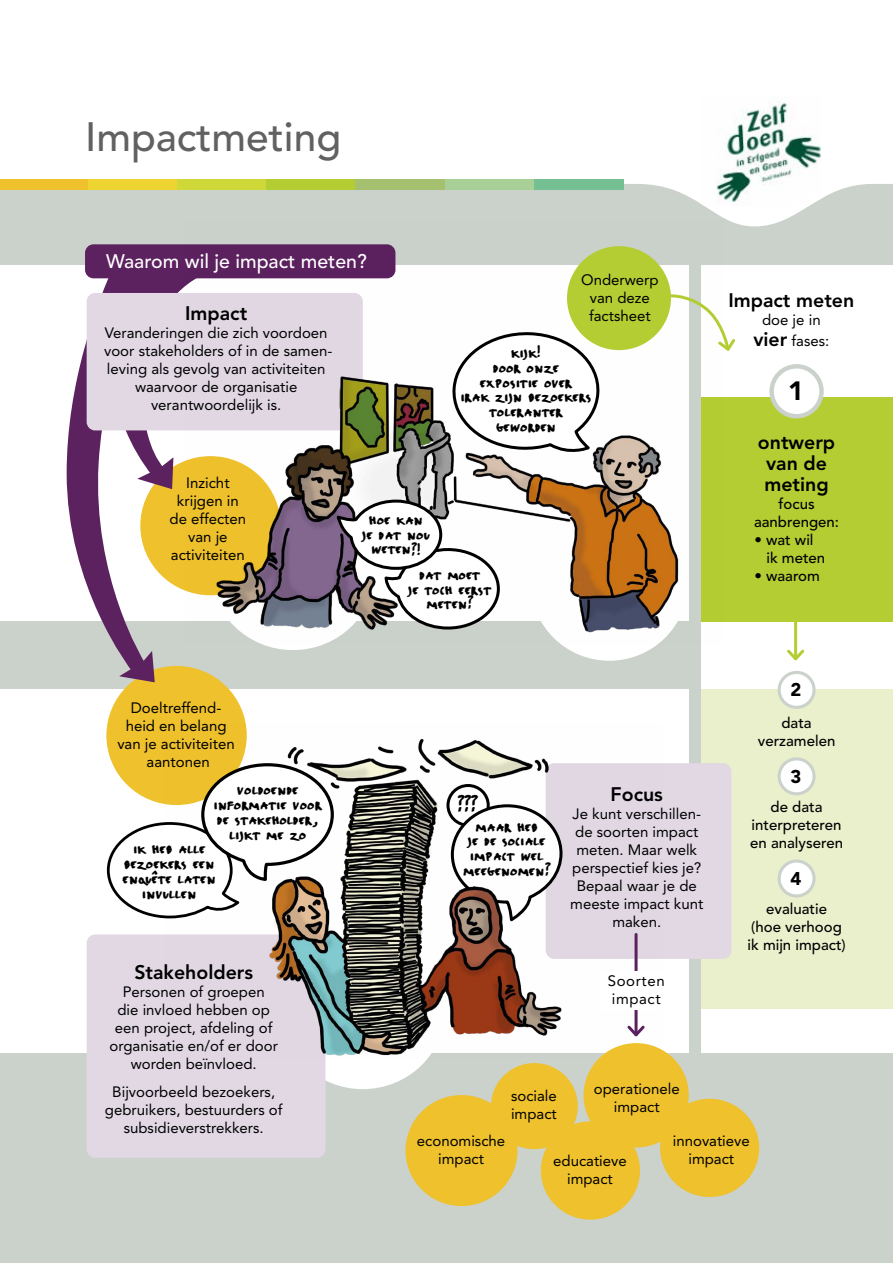
<style>
.page{position:relative;width:893px;height:1263px;background:#cbd2cb}
.page>*{position:absolute;margin:0;border:0;box-sizing:border-box;transform-origin:0 0}
.t1{font:500 40.65px "Avenir LT";color:#616161}
.t2{font:26.55px "FF Erikrighthand Caps";color:#000}
.t3{font:900 26.25px "Avenir LT";color:#000}
.t4{font:21.3px/25.7px "FF Erikrighthand Caps";color:#000}
.t5{font:800 19.5px/21px "Avenir LT";color:#000;text-align:center}
.t6{font:500 19.5px "Avenir LT";color:#fff}
.t7{font:900 18.45px "Avenir LT";color:#000}
.t8{font:15px/18px "Avenir LT";color:#000;text-align:center}
.t9{font:500 15px/18px "Avenir LT";color:#000;text-align:center}
.t10{font:15px/18px "Avenir LT";letter-spacing:.04em;color:#000}
.s1{font-weight:800;font-size:19.5px}
</style>
<div class="page">
<svg style="left:0;top:0;width:893px;height:226px;background:#f7f8f7"></svg>
<img style="left:701px;top:95px;width:120px;height:111px">
<div style="left:0;top:179px;width:88px;height:11px;background:#eec12d"></div>
<div style="left:88px;top:179px;width:89px;height:11px;background:#edd430"></div>
<div style="left:177px;top:179px;width:89px;height:11px;background:#ced838"></div>
<div style="left:266px;top:179px;width:90px;height:11px;background:#b4cd33"></div>
<div style="left:356px;top:179px;width:89px;height:11px;background:#a5c16f"></div>
<div style="left:445px;top:179px;width:89px;height:11px;background:#a8d096"></div>
<div style="left:534px;top:179px;width:90px;height:11px;background:#75c093"></div>
<div style="left:702px;top:265px;width:191px;height:318px;background:#fff"></div>
<div style="left:702px;top:575px;width:191px;height:478px;background:#fff"></div>
<div style="left:702px;top:398px;width:191px;height:224px;background:#b4cd33"></div>
<div style="left:702px;top:689px;width:191px;height:320px;background:#eaf0cc"></div>
<div style="left:0;top:266px;width:689px;height:355px;background:#fff"></div>
<div style="left:0;top:690px;width:689px;height:363px;background:#fff"></div>
<div style="left:85px;top:244px;width:310px;height:34px;background:#5c215f;border-radius:9px"></div>
<div style="left:280px;top:928px;width:165px;height:161px;background:#fff;border-radius:50%"></div>
<div style="left:87px;top:934px;width:238px;height:224px;background:#e1d8e4;border-radius:9px"></div>
<div style="left:546px;top:763px;width:185px;height:196px;background:#e1d8e4;border-radius:9px"></div>
<div style="left:531px;top:506px;width:157px;height:155px;background:#fff;border-radius:50%"></div>
<div style="left:140px;top:456px;width:141px;height:139px;background:#eec12d;border-radius:50%"></div>
<div style="left:106px;top:666px;width:141px;height:139px;background:#eec12d;border-radius:50%"></div>
<svg style="left:177px;top:278px;width:9px;height:187px"></svg>
<svg style="left:67px;top:265px;width:110px;height:417px"></svg>
<svg style="left:723px;top:329px;width:13px;height:22px"></svg>
<div style="left:87px;top:293px;width:276px;height:137px;background:#e1d8e4;border-radius:9px"></div>
<hr style="left:794px;top:559px;width:3px;height:100px;background:#b4cd33">
<svg style="left:787px;top:647px;width:18px;height:14px"></svg>
<img style="left:186px;top:220px;width:537px;height:424px">
<img style="left:164px;top:723px;width:492px;height:335px">
<svg style="left:335px;top:498px;width:166px;height:133px"></svg>
<svg style="left:106px;top:761px;width:229px;height:159px"></svg>
<div style="left:567px;top:246px;width:104px;height:104px;background:#b4cd33;border-radius:50%"></div>
<svg style="left:451px;top:332px;width:149px;height:123px"></svg>
<div style="left:772px;top:366px;width:49px;height:50px;background:#fff;border-radius:50%"></div>
<div style="left:769px;top:364px;width:55px;height:54px;border:4px solid #cbd2cb;border-radius:50%"></div>
<div style="left:779px;top:672px;width:35px;height:35px;background:#fff;border-radius:50%"></div>
<div style="left:778px;top:671px;width:38px;height:38px;border:3px solid #cbd2cb;border-radius:50%"></div>
<div style="left:779px;top:759px;width:35px;height:35px;background:#fff;border-radius:50%"></div>
<div style="left:778px;top:757px;width:38px;height:38px;border:3px solid #cbd2cb;border-radius:50%"></div>
<div style="left:779px;top:861px;width:35px;height:35px;background:#fff;border-radius:50%"></div>
<div style="left:778px;top:859px;width:38px;height:38px;border:3px solid #cbd2cb;border-radius:50%"></div>
<div style="left:541px;top:1121px;width:99px;height:98px;background:#eec12d;border-radius:50%"></div>
<div style="left:405px;top:1095px;width:112px;height:111px;background:#eec12d;border-radius:50%"></div>
<div style="left:491px;top:1063px;width:87px;height:86px;background:#eec12d;border-radius:50%"></div>
<div style="left:583px;top:1043px;width:106px;height:104px;background:#eec12d;border-radius:50%"></div>
<div style="left:660px;top:1099px;width:99px;height:98px;background:#eec12d;border-radius:50%"></div>
<div style="left:600px;top:972px;width:72px;height:38px;background:#fff"></div>
<h1 class="t1" style="left:85px;top:113px;width:258px">Impactmeting</h1>
<h3 class="t6" style="left:106px;top:250px;width:262px">Waarom wil je impact meten?</h3>
<h3 class="t5" style="left:185px;top:303px;width:64px">Impact</h3>
<p class="t8" style="left:104px;top:324px;width:230px">Veranderingen die zich voordoen voor stakeholders of in de samen&shy;leving als gevolg van activiteiten waarvoor de organisatie verantwoordelijk is.</p>
<p class="t8" style="left:581px;top:271px;width:79px">Onderwerp van deze factsheet</p>
<h3 class="t4" style="left:511px;top:338px;width:32px">kijk!</h3>
<h3 class="t4" style="left:493px;top:353px;width:68px">door onze</h3>
<h3 class="t4" style="left:480px;top:368px;width:94px">expositie over</h3>
<h3 class="t4" style="left:460px;top:382px;width:132px">irak zijn bezoekers</h3>
<h3 class="t4" style="left:489px;top:397px;width:75px">toleranter</h3>
<h3 class="t4" style="left:496px;top:412px;width:62px">geworden</h3>
<p class="t8" style="left:170px;top:474px;width:78px">Inzicht krijgen in de effecten van je activiteiten</p>
<h3 class="t4" style="left:369px;top:505px;width:56px">hoe kan</h3>
<h3 class="t4" style="left:362px;top:520px;width:69px">je dat nou</h3>
<h3 class="t4" style="left:419px;top:535px;width:62px;text-indent:-48px">weten?!<br>dat moet</h3>
<h3 class="t4" style="left:408px;top:575px;width:85px">je toch eerst</h3>
<h3 class="t4" style="left:426px;top:590px;width:48px">meten?</h3>
<h3 class="t5" style="left:728px;top:290px;width:128px">Impact meten</h3>
<p class="t8" style="left:753px;top:309px;width:77px;line-height:21px">doe je in <span class="s1">vier</span> fases:</p>
<h3 class="t3" style="left:788px;top:375px;width:17px">1</h3>
<h3 class="t5" style="left:758px;top:432px;width:79px">ontwerp van de meting</h3>
<p class="t9" style="left:754px;top:495px;width:87px">focus aanbrengen:</p>
<p class="t9" style="left:766px;top:531px;width:60px;text-align:left;text-indent:-12px">• wat wil ik meten</p>
<p class="t9" style="left:754px;top:567px;width:67px">• waarom</p>
<p class="t8" style="left:117px;top:698px;width:119px">Doeltreffend&shy;heid en belang van je activiteiten aantonen</p>
<h3 class="t4" style="left:237px;top:776px;width:63px">voldoende</h3>
<h3 class="t4" style="left:214px;top:790px;width:110px">informatie voor</h3>
<h3 class="t4" style="left:217px;top:805px;width:103px">de stakeholder,</h3>
<h3 class="t4" style="left:229px;top:820px;width:79px">lijkt me zo</h3>
<h3 class="t4" style="left:133px;top:835px;width:74px">ik heb alle</h3>
<h3 class="t4" style="left:124px;top:849px;width:92px">bezoekers een</h3>
<h3 class="t4" style="left:123px;top:864px;width:95px">enquête laten</h3>
<h3 class="t4" style="left:142px;top:879px;width:56px">invullen</h3>
<h2 class="t2" style="left:457px;top:789px;width:22px">???</h2>
<h3 class="t4" style="left:475px;top:812px;width:64px">maar heb</h3>
<h3 class="t4" style="left:468px;top:827px;width:79px">je de sociale</h3>
<h3 class="t4" style="left:470px;top:841px;width:75px">impact wel</h3>
<h3 class="t4" style="left:463px;top:856px;width:88px">meegenomen?</h3>
<h3 class="t5" style="left:611px;top:784px;width:54px">Focus</h3>
<p class="t8" style="left:570px;top:805px;width:135px">Je kunt verschillen&shy;de soorten impact meten. Maar welk perspectief kies je?<br>Bepaal waar je de meeste impact kunt maken.</p>
<p class="t7" style="left:791px;top:679px;width:12px">2</p>
<p class="t9" style="left:758px;top:715px;width:79px">data verzamelen</p>
<p class="t7" style="left:791px;top:765px;width:12px">3</p>
<p class="t9" style="left:750px;top:799px;width:94px">de data interpreteren en analyseren</p>
<p class="t7" style="left:791px;top:867px;width:12px">4</p>
<p class="t9" style="left:747px;top:901px;width:100px">evaluatie<br>(hoe verhoog ik mijn impact)</p>
<h3 class="t5" style="left:134px;top:962px;width:120px">Stakeholders</h3>
<p class="t8" style="left:109px;top:983px;width:170px">Personen of groepen<br>die invloed hebben op een project, afdeling of organisatie en/of er door worden beïnvloed.</p>
<p class="t8" style="left:105px;top:1083px;width:179px">Bijvoorbeeld bezoekers, gebruikers, bestuurders of subsidieverstrekkers.</p>
<p class="t10" style="left:608px;top:972px;width:58px">Soorten impact</p>
<p class="t8" style="left:511px;top:1087px;width:47px;text-align:left">sociale impact</p>
<p class="t8" style="left:594px;top:1079px;width:87px">operationele impact</p>
<p class="t8" style="left:673px;top:1132px;width:78px">innovatieve impact</p>
<p class="t8" style="left:417px;top:1131px;width:90px">economische impact</p>
<p class="t8" style="left:553px;top:1151px;width:75px">educatieve impact</p>
</div>
